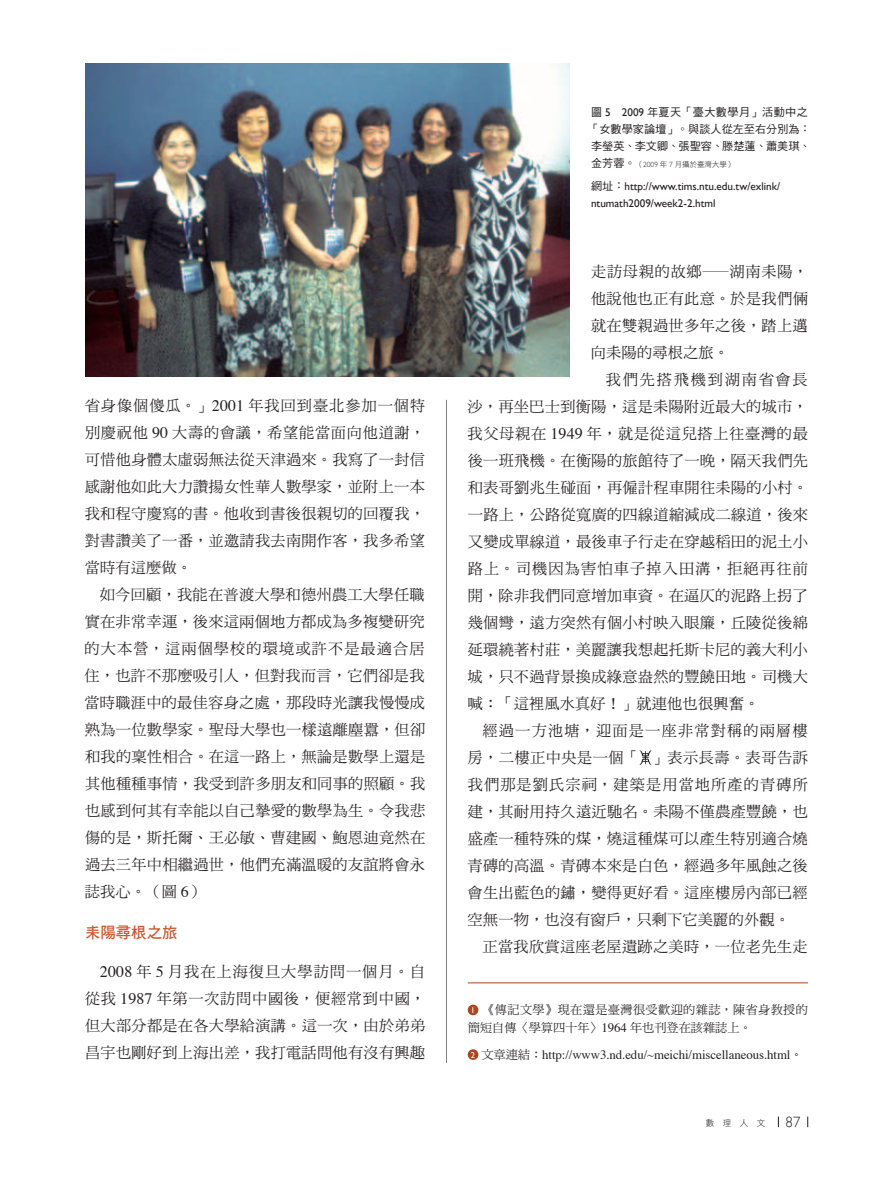
<style>
.page{position:relative;width:893px;height:1191px;background:#fff}
.page>*{position:absolute;margin:0;border:0;box-sizing:border-box;transform-origin:0 0}
.t1{font:15.45px "DF Hei Std W7";color:#cb572b}
.t2{font:15.15px/27px "DF Ming Std W5";letter-spacing:.02em;color:#231f20;text-align:justify}
.t3{font:15.15px "DF Ming Std W5";letter-spacing:.045em;color:#231f20}
.t4{font:15.15px "DF Ming Std W5";letter-spacing:.07em;color:#231f20}
.t5{font:15.15px "DF Ming Std W5";letter-spacing:.075em;color:#231f20}
.t6{font:15.15px "DF Ming Std W5";letter-spacing:.065em;color:#231f20}
.t7{font:15.15px "DF Ming Std W5";letter-spacing:.05em;color:#231f20}
.t8{font:15.15px "DF Ming Std W5";letter-spacing:.115em;color:#231f20}
.t9{font:300 14.85px "Gill Sans";color:#231f20}
.t10{font:12.9px "Times";letter-spacing:-.005em;color:#231f20}
.t11{font:12.15px/18px "DF Ming Std W5";letter-spacing:.025em;color:#231f20}
.t12{font:11.1px/17px "Gill Sans";color:#231f20}
.t13{font:11.1px/17px "DF Hei Std W5";color:#231f20}
.t14{font:8.55px "DF Hei Std W3";color:#231f20}
.t15{font:7.5px "DF Hei Std W3";color:#231f20}
.s1{font-family:"Times";font-size:15.9px}
.s2{font-family:"Gill Sans"}
.s3{font-family:"DF Hei Std W5";font-size:11.1px}
.s4{font-family:"Gill Sans";font-weight:300}
.s5{font-family:"DF Hei Std W5"}
.s6{font-family:"Gill Sans";font-size:8.55px;color:#fff}
.s7{font-family:"Times";font-size:12.9px}
.s8{font-family:"DF Ming Std W5";font-size:12.15px}
</style>
<div class="page">
<hr style="left:446px;top:400px;width:1px;height:663px;background:#808285">
<img style="left:640px;top:750px;width:11px;height:15px">
<svg style="left:468px;top:1004px;width:10px;height:11px"></svg>
<svg style="left:468px;top:1049px;width:10px;height:11px"></svg>
<hr style="left:468px;top:982px;width:340px;height:1px;background:#a84720">
<img style="left:85px;top:64px;width:485px;height:312px">
<p class="t6" style="left:85px;top:397px;width:342px">省身像個傻瓜。」<span class="s1">2001</span> 年我回到臺北參加一個特</p>
<p class="t3" style="left:85px;top:424px;width:342px">別慶祝他 <span class="s1">90</span> 大壽的會議，希望能當面向他道謝，</p>
<p class="t2" style="left:85px;top:445px;width:342px">可惜他身體太虛弱無法從天津過來。我寫了一封信</p>
<p class="t2" style="left:85px;top:472px;width:342px">感謝他如此大力讚揚女性華人數學家，並附上一本</p>
<p class="t2" style="left:85px;top:499px;width:342px">我和程守慶寫的書。他收到書後很親切的回覆我，</p>
<p class="t2" style="left:85px;top:526px;width:342px">對書讚美了一番，並邀請我去南開作客，我多希望</p>
<p class="t2" style="left:85px;top:553px;width:109px">當時有這麼做。</p>
<p class="t2" style="left:100px;top:580px;width:327px">如今回顧，我能在普渡大學和德州農工大學任職</p>
<p class="t2" style="left:85px;top:607px;width:342px">實在非常幸運，後來這兩個地方都成為多複變研究</p>
<p class="t4" style="left:85px;top:640px;width:342px">的大本營，這兩個學校的環境或許不是最適合居</p>
<p class="t2" style="left:85px;top:661px;width:342px">住，也許不那麼吸引人，但對我而言，它們卻是我</p>
<p class="t2" style="left:84px;top:688px;width:342px">當時職涯中的最佳容身之處，那段時光讓我慢慢成</p>
<p class="t2" style="left:85px;top:715px;width:342px">熟為一位數學家。聖母大學也一樣遠離塵囂，但卻</p>
<p class="t2" style="left:85px;top:742px;width:342px">和我的稟性相合。在這一路上，無論是數學上還是</p>
<p class="t2" style="left:85px;top:769px;width:342px">其他種種事情，我受到許多朋友和同事的照顧。我</p>
<p class="t2" style="left:85px;top:796px;width:342px">也感到何其有幸能以自己摯愛的數學為生。令我悲</p>
<p class="t2" style="left:85px;top:823px;width:342px">傷的是，斯托爾、王必敏、曹建國、鮑恩迪竟然在</p>
<p class="t2" style="left:85px;top:850px;width:342px">過去三年中相繼過世，他們充滿溫暖的友誼將會永</p>
<p class="t2" style="left:85px;top:877px;width:121px">誌我心。（圖 <span class="s1">6</span>）</p>
<p class="t1" style="left:85px;top:924px;width:94px">耒陽尋根之旅</p>
<p class="t2" style="left:85px;top:957px;width:342px;text-indent:15px"><span class="s1">2008</span> 年 <span class="s1">5</span> 月我在上海復旦大學訪問一個月。自從我 <span class="s1">1987</span> 年第一次訪問中國後，便經常到中國，但大部分都是在各大學給演講。這一次，由於弟弟昌宇也剛好到上海出差，我打電話問他有沒有興趣</p>
<p class="t13" style="left:588px;top:103px;width:224px">圖 <span class="s2">5 2009</span> 年夏天「臺大數學月」活動中之「女數學家論壇」。與談人從左至右分別為：李瑩英、李文卿、張聖容、滕楚蓮、蕭美琪、</p>
<p class="t15" style="left:591px;top:160px;width:145px"><span class="s3">金芳蓉。</span>（<span class="s4">2009</span> 年 <span class="s4">7</span> 月攝於臺灣大學）</p>
<p class="t12" style="left:591px;top:178px;width:191px"><span class="s5">網址：</span>http://www.tims.ntu.edu.tw/exlink/ ntumath2009/week2-2.html</p>
<p class="t7" style="left:591px;top:263px;width:218px">走訪母親的故鄉─湖南耒陽，</p>
<p class="t2" style="left:591px;top:285px;width:218px">他說他也正有此意。於是我們倆</p>
<p class="t2" style="left:591px;top:312px;width:218px">就在雙親過世多年之後，踏上邁</p>
<p class="t2" style="left:591px;top:339px;width:140px">向耒陽的尋根之旅。</p>
<p class="t8" style="left:606px;top:371px;width:203px">我們先搭飛機到湖南省會長</p>
<p class="t2" style="left:468px;top:392px;width:342px">沙，再坐巴士到衡陽，這是耒陽附近最大的城市，</p>
<p class="t3" style="left:468px;top:425px;width:342px">我父母親在 <span class="s1">1949</span> 年，就是從這兒搭上往臺灣的最</p>
<p class="t2" style="left:468px;top:447px;width:342px">後一班飛機。在衡陽的旅館待了一晚，隔天我們先</p>
<p class="t2" style="left:468px;top:474px;width:342px">和表哥劉兆生碰面，再僱計程車開往耒陽的小村。</p>
<p class="t2" style="left:468px;top:501px;width:342px">一路上，公路從寬廣的四線道縮減成二線道，後來</p>
<p class="t2" style="left:468px;top:528px;width:342px">又變成單線道，最後車子行走在穿越稻田的泥土小</p>
<p class="t5" style="left:468px;top:560px;width:342px">路上。司機因為害怕車子掉入田溝，拒絕再往前</p>
<p class="t2" style="left:468px;top:581px;width:342px">開，除非我們同意增加車資。在逼仄的泥路上拐了</p>
<p class="t2" style="left:468px;top:608px;width:342px">幾個彎，遠方突然有個小村映入眼簾，丘陵從後綿</p>
<p class="t2" style="left:468px;top:635px;width:342px">延環繞著村莊，美麗讓我想起托斯卡尼的義大利小</p>
<p class="t2" style="left:468px;top:662px;width:342px">城，只不過背景換成綠意盎然的豐饒田地。司機大</p>
<p class="t2" style="left:468px;top:689px;width:293px">喊：「這裡風水真好！」就連他也很興奮。</p>
<p class="t5" style="left:483px;top:722px;width:327px">經過一方池塘，迎面是一座非常對稱的兩層樓</p>
<p class="t2" style="left:468px;top:743px;width:342px">房，二樓正中央是一個「 」表示長壽。表哥告訴</p>
<p class="t4" style="left:468px;top:776px;width:342px">我們那是劉氏宗祠，建築是用當地所產的青磚所</p>
<p class="t2" style="left:468px;top:798px;width:342px">建，其耐用持久遠近馳名。耒陽不僅農產豐饒，也</p>
<p class="t2" style="left:468px;top:825px;width:342px">盛產一種特殊的煤，燒這種煤可以產生特別適合燒</p>
<p class="t2" style="left:468px;top:852px;width:342px">青磚的高溫。青磚本來是白色，經過多年風蝕之後</p>
<p class="t2" style="left:468px;top:878px;width:342px">會生出藍色的鏽，變得更好看。這座樓房內部已經</p>
<p class="t2" style="left:468px;top:905px;width:324px">空無一物，也沒有窗戶，只剩下它美麗的外觀。</p>
<p class="t2" style="left:482px;top:932px;width:327px">正當我欣賞這座老屋遺跡之美時，一位老先生走</p>
<p class="t11" style="left:468px;top:1000px;width:342px"><span class="s6">1</span> 《傳記文學》現在還是臺灣很受歡迎的雜誌，陳省身教授的簡短自傳〈學算四十年〉<span class="s7">1964</span> 年也刊登在該雜誌上。</p>
<p class="t10" style="left:471px;top:1042px;width:333px"><span class="s6">2</span> <span class="s8">文章連結：</span>http://www3.nd.edu/~meichi/miscellaneous.html<span class="s8">。</span></p>
<p class="t14" style="left:706px;top:1118px;width:61px">數　理　人　文</p>
<p class="t9" style="left:786px;top:1113px;width:16px">87</p>
</div>
